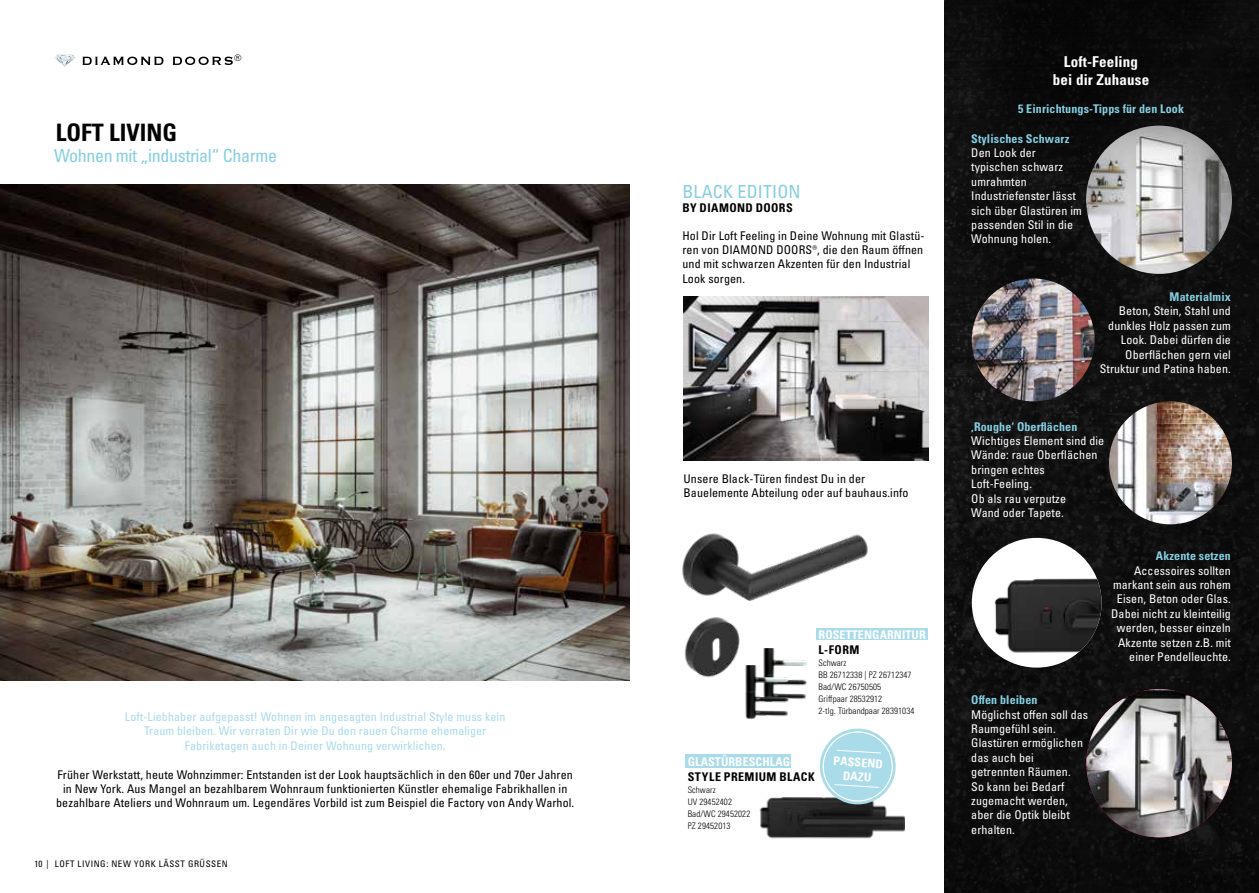
<style>
.page{position:relative;width:1259px;height:893px;background:#fff}
.page>*{position:absolute;margin:0;border:0;box-sizing:border-box;transform-origin:0 0}
.t1{font:700 condensed 24px "Univers LT Pro";color:#000}
.t2{font:condensed 18px "Univers LT Pro";letter-spacing:-.02em;color:#86cee1}
.t3{font:condensed 18px "Univers LT Pro";letter-spacing:.01em;color:#86cee1}
.t4{font:700 condensed 15px/18px "Univers LT Pro";letter-spacing:.01em;color:#fff;text-align:center}
.t5{font:condensed 12px/14.4px "Univers LT Pro";letter-spacing:.01em;color:#fff}
.t6{font:condensed 12px/14.4px "Univers LT Pro";letter-spacing:.01em;color:#000}
.t7{font:condensed 12px/14.4px "Univers LT Pro";letter-spacing:.01em;color:#aadbe9;text-align:center}
.t8{font:700 condensed 12px "Univers LT Pro";letter-spacing:.01em;color:#86cee1}
.t9{font:700 condensed 12px/14.4px "Univers LT Pro";letter-spacing:.01em;color:#fff;text-align:center}
.t10{font:700 condensed 12px "Univers LT Pro";letter-spacing:.035em;color:#000}
.t11{font:300 condensed 9px/12px "Univers LT Pro";letter-spacing:.01em;color:#000}
.t12{font:condensed 9px "Univers LT Pro";letter-spacing:.06em;color:#000}
.t13{font:9px "Univers LT Pro 55 Roman";color:#000}
</style>
<div class="page">
<svg style="left:82px;top:57px;width:151px;height:8px"></svg>
<svg style="left:54px;top:54px;width:22px;height:13px"></svg>
<img style="left:683px;top:296px;width:245px;height:165px">
<img style="left:0;top:184px;width:629px;height:496px">
<img style="left:682px;top:533px;width:186px;height:150px">
<div style="left:816px;top:628px;width:112px;height:12px;background:#aadbe9"></div>
<img style="left:759px;top:797px;width:145px;height:42px">
<div style="left:685px;top:755px;width:105px;height:13px;background:#aadbe9"></div>
<svg style="left:818px;top:728px;width:79px;height:78px"></svg>
<img style="left:944px;top:0;width:315px;height:893px">
<img style="left:1086px;top:126px;width:146px;height:148px">
<img style="left:1086px;top:689px;width:146px;height:148px">
<img style="left:972px;top:538px;width:129px;height:130px;border-radius:65px">
<img style="left:1109px;top:401px;width:123px;height:123px;border-radius:61px">
<img style="left:972px;top:278px;width:122px;height:123px;border-radius:61px">
<img style="left:762px;top:648px;width:44px;height:52px">
<img style="left:745px;top:665px;width:44px;height:54px">
<h1 class="t1" style="left:56px;top:118px;width:123px">LOFT LIVING</h1>
<p class="t13" style="left:234px;top:53px;width:9px">®</p>
<h2 class="t2" style="left:54px;top:144px;width:224px">Wohnen mit „industrial“ Charme</h2>
<p class="t7" style="left:125px;top:709px;width:382px">Loft-Liebhaber aufgepasst! Wohnen im angesagten Industrial Style muss kein<br>Traum bleiben. Wir verraten Dir wie Du den rauen Charme ehemaliger<br>Fabriketagen auch in Deiner Wohnung verwirklichen.</p>
<p class="t6" style="left:56px;top:767px;width:520px;text-align:center">Früher Werkstatt, heute Wohnzimmer: Entstanden ist der Look hauptsächlich in den 60er und 70er Jahren in New York. Aus Mangel an bezahlbarem Wohnraum funktionierten Künstler ehemalige Fabrikhallen in bezahlbare Ateliers und Wohnraum um. Legendäres Vorbild ist zum Beispiel die Factory von Andy Warhol.</p>
<p class="t12" style="left:34px;top:859px;width:195px">10 | LOFT LIVING: NEW YORK LÄSST GRÜSSEN</p>
<h2 class="t3" style="left:682px;top:180px;width:120px">BLACK EDITION</h2>
<p class="t10" style="left:682px;top:200px;width:112px">BY DIAMOND DOORS</p>
<p class="t6" style="left:682px;top:228px;width:244px">Hol Dir Loft Feeling in Deine Wohnung mit Glastü&shy;ren von DIAMOND DOORS®, die den Raum öffnen und mit schwarzen Akzenten für den Industrial Look sorgen.</p>
<p class="t6" style="left:683px;top:471px;width:227px">Unsere Black-Türen findest Du in der<br>Bauelemente Abteilung oder auf bauhaus.info</p>
<p class="t9" style="left:818px;top:627px;width:109px">ROSETTENGARNITUR</p>
<p class="t10" style="left:818px;top:642px;width:42px">L-FORM</p>
<p class="t11" style="left:818px;top:656px;width:97px">Schwarz<br>BB 26712338 | PZ 26712347<br>Bad/WC 26750505<br>Griffpaar 28532912<br>2-tlg. Türbandpaar 28391034</p>
<p class="t9" style="left:688px;top:754px;width:127px">GLASTÜRBESCHLAG-SET</p>
<p class="t10" style="left:687px;top:770px;width:129px">STYLE PREMIUM BLACK</p>
<p class="t11" style="left:687px;top:784px;width:64px">Schwarz<br>UV 29452402<br>Bad/WC 29452022<br>PZ 29452013</p>
<p class="t9" style="left:834px;top:753px;width:51px;rotate:4deg">PASSEND<br>DAZU</p>
<p class="t4" style="left:1053px;top:52px;width:98px">Loft-Feeling bei dir Zuhause</p>
<p class="t8" style="left:1018px;top:102px;width:167px">5 Einrichtungs-Tipps für den Look</p>
<p class="t8" style="left:971px;top:131px;width:100px">Stylisches Schwarz</p>
<p class="t5" style="left:971px;top:145px;width:112px">Den Look der typischen schwarz umrahmten<br>Industriefenster lässt sich über Glastüren im passenden Stil in die<br>Wohnung holen.</p>
<p class="t8" style="left:1169px;top:289px;width:63px">Materialmix</p>
<p class="t5" style="left:1099px;top:304px;width:132px;text-align:right">Beton, Stein, Stahl und dunkles Holz passen zum<br>Look. Dabei dürfen die<br>Oberflächen gern viel<br>Struktur und Patina haben.</p>
<p class="t8" style="left:971px;top:419px;width:108px">‚Roughe‘ Oberflächen</p>
<p class="t5" style="left:971px;top:433px;width:134px">Wichtiges Element sind die<br>Wände: raue Oberflächen bringen echtes<br>Loft-Feeling.<br>Ob als rau verputze<br>Wand oder Tapete.</p>
<p class="t8" style="left:1156px;top:549px;width:76px">Akzente setzen</p>
<p class="t5" style="left:1111px;top:563px;width:121px;text-align:right">Accessoires sollten markant sein aus rohem<br>Eisen, Beton oder Glas.<br>Dabei nicht zu kleinteilig werden, besser einzeln<br>Akzente setzen z.B. mit einer Pendelleuchte.</p>
<p class="t8" style="left:971px;top:693px;width:68px">Offen bleiben</p>
<p class="t5" style="left:971px;top:707px;width:118px">Möglichst offen soll das<br>Raumgefühl sein.<br>Glastüren ermöglichen das auch bei getrennten Räumen.<br>So kann bei Bedarf zugemacht werden, aber die Optik bleibt erhalten.</p>
</div>
